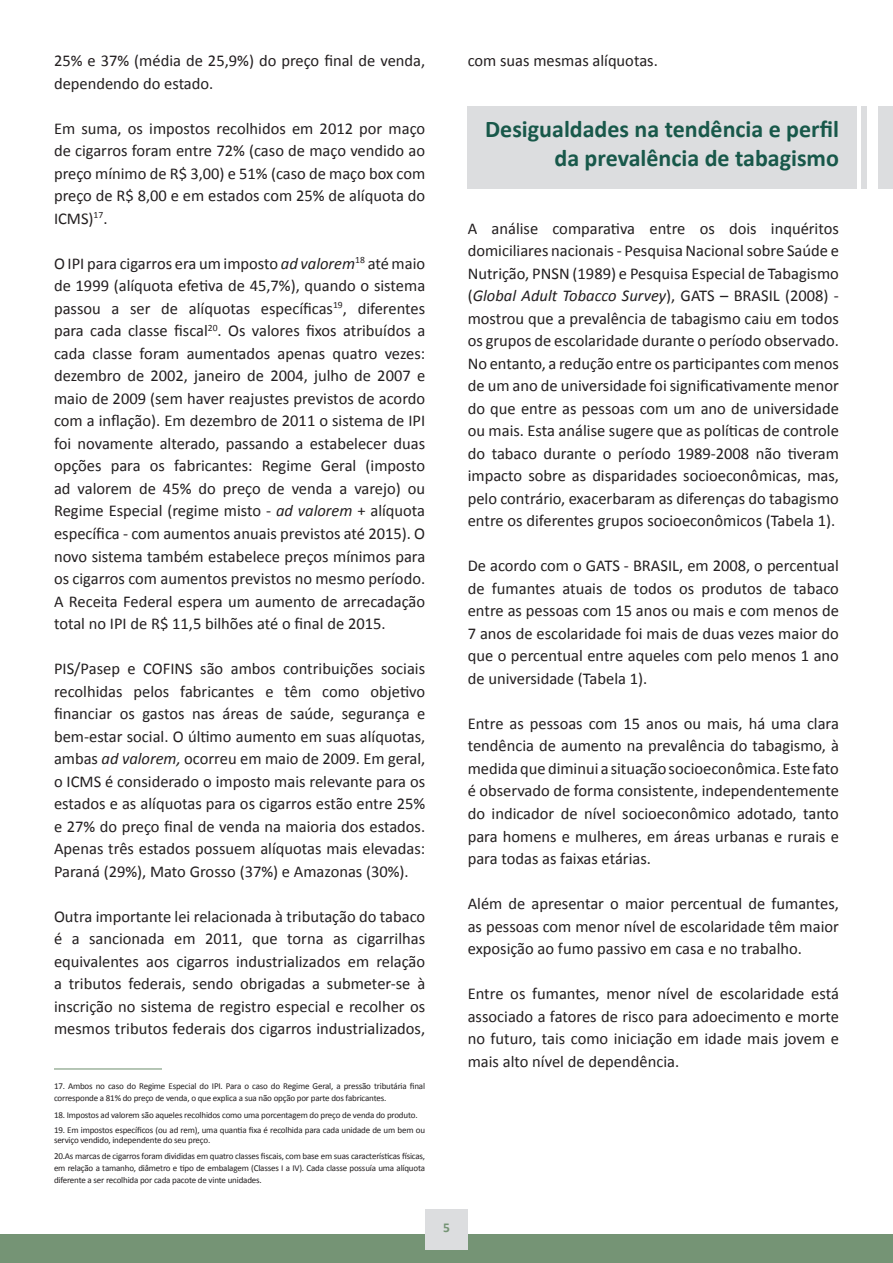
<style>
.page{position:relative;width:893px;height:1263px;background:#fff}
.page>*{position:absolute;margin:0;border:0;box-sizing:border-box;transform-origin:0 0}
.t1{font:700 24px/28.8px "Calibri";color:#18584a;text-align:right}
.t2{font:16.5px/22.5px "Calibri";color:#231f20;text-align:justify}
.t3{font:700 13.5px "Calibri";color:#759475}
.t4{font:9px/12px "Calibri";letter-spacing:-.02em;color:#231f20}
.s1{font-style:italic}
</style>
<div class="page">
<div style="left:0;top:1234px;width:893px;height:29px;background:#759475"></div>
<div style="left:425px;top:1209px;width:43px;height:40px;background:#dcdddf"></div>
<div style="left:468px;top:106px;width:425px;height:83px;background:#dcdddf"></div>
<div style="left:867px;top:101px;width:11px;height:122px;background:#fff"></div>
<hr style="left:857px;top:101px;width:4px;height:122px;background:#fff">
<hr style="left:54px;top:1068px;width:108px;height:1px;background:#759475">
<p class="t2" style="left:54px;top:50px;width:373px">25% e 37% (média de 25,9%) do preço final de venda, dependendo do estado.</p>
<p class="t2" style="left:54px;top:117px;width:373px">Em suma, os impostos recolhidos em 2012 por maço de cigarros foram entre 72% (caso de maço vendido ao preço mínimo de R$ 3,00) e 51% (caso de maço box com preço de R$ 8,00 e em estados com 25% de alíquota do ICMS)<sup>17</sup>.</p>
<p class="t2" style="left:54px;top:252px;width:373px">O IPI para cigarros era um imposto <span class="s1">ad valorem</span><sup>18</sup> até maio de 1999 (alíquota efetiva de 45,7%), quando o sistema passou a ser de alíquotas específicas<sup>19</sup>, diferentes para cada classe fiscal<sup>20</sup>. Os valores fixos atribuídos a cada classe foram aumentados apenas quatro vezes: dezembro de 2002, janeiro de 2004, julho de 2007 e maio de 2009 (sem haver reajustes previstos de acordo com a inflação). Em dezembro de 2011 o sistema de IPI foi novamente alterado, passando a estabelecer duas opções para os fabricantes: Regime Geral (imposto ad valorem de 45% do preço de venda a varejo) ou Regime Especial (regime misto - <span class="s1">ad valorem</span> + alíquota específica - com aumentos anuais previstos até 2015). O novo sistema também estabelece preços mínimos para os cigarros com aumentos previstos no mesmo período.<br>A Receita Federal espera um aumento de arrecadação total no IPI de R$ 11,5 bilhões até o final de 2015.</p>
<p class="t2" style="left:54px;top:657px;width:373px">PIS/Pasep e COFINS são ambos contribuições sociais recolhidas pelos fabricantes e têm como objetivo financiar os gastos nas áreas de saúde, segurança e bem-estar social. O último aumento em suas alíquotas, ambas <span class="s1">ad valorem,</span> ocorreu em maio de 2009. Em geral, o ICMS é considerado o imposto mais relevante para os estados e as alíquotas para os cigarros estão entre 25% e 27% do preço final de venda na maioria dos estados.<br>Apenas três estados possuem alíquotas mais elevadas:<br>Paraná (29%), Mato Grosso (37%) e Amazonas (30%).</p>
<p class="t2" style="left:54px;top:905px;width:373px">Outra importante lei relacionada à tributação do tabaco é a sancionada em 2011, que torna as cigarrilhas equivalentes aos cigarros industrializados em relação a tributos federais, sendo obrigadas a submeter-se à inscrição no sistema de registro especial e recolher os mesmos tributos federais dos cigarros industrializados,</p>
<p class="t4" style="left:54px;top:1080px;width:373px">17. Ambos no caso do Regime Especial do IPI. Para o caso do Regime Geral, a pressão tributária final corresponde a 81% do preço de venda, o que explica a sua não opção por parte dos fabricantes.</p>
<p class="t4" style="left:54px;top:1109px;width:365px">18. Impostos ad valorem são aqueles recolhidos como uma porcentagem do preço de venda do produto.</p>
<p class="t4" style="left:54px;top:1124px;width:373px;line-height:10.5px">19. Em impostos específicos (ou ad rem), uma quantia fixa é recolhida para cada unidade de um bem ou serviço vendido, independente do seu preço.</p>
<p class="t4" style="left:54px;top:1150px;width:373px;text-align:justify">20.As marcas de cigarros foram divididas em quatro classes fiscais, com base em suas características físicas, em relação a tamanho, diâmetro e tipo de embalagem (Classes I a IV). Cada classe possuía uma alíquota diferente a ser recolhida por cada pacote de vinte unidades.</p>
<p class="t2" style="left:468px;top:50px;width:192px">com suas mesmas alíquotas.</p>
<h1 class="t1" style="left:485px;top:115px;width:355px">Desigualdades na tendência e perfil da prevalência de tabagismo</h1>
<p class="t2" style="left:468px;top:217px;width:373px">A análise comparativa entre os dois inquéritos domiciliares nacionais - Pesquisa Nacional sobre Saúde e Nutrição, PNSN (1989) e Pesquisa Especial de Tabagismo (<span class="s1">Global Adult Tobacco Survey</span>), GATS – BRASIL (2008) - mostrou que a prevalência de tabagismo caiu em todos os grupos de escolaridade durante o período observado.<br>No entanto, a redução entre os participantes com menos de um ano de universidade foi significativamente menor do que entre as pessoas com um ano de universidade ou mais. Esta análise sugere que as políticas de controle do tabaco durante o período 1989-2008 não tiveram impacto sobre as disparidades socioeconômicas, mas, pelo contrário, exacerbaram as diferenças do tabagismo entre os diferentes grupos socioeconômicos (Tabela 1).</p>
<p class="t2" style="left:468px;top:555px;width:373px">De acordo com o GATS - BRASIL, em 2008, o percentual de fumantes atuais de todos os produtos de tabaco entre as pessoas com 15 anos ou mais e com menos de 7 anos de escolaridade foi mais de duas vezes maior do que o percentual entre aqueles com pelo menos 1 ano de universidade (Tabela 1).</p>
<p class="t2" style="left:468px;top:712px;width:373px">Entre as pessoas com 15 anos ou mais, há uma clara tendência de aumento na prevalência do tabagismo, à medida que diminui a situação socioeconômica. Este fato é observado de forma consistente, independentemente do indicador de nível socioeconômico adotado, tanto para homens e mulheres, em áreas urbanas e rurais e para todas as faixas etárias.</p>
<p class="t2" style="left:468px;top:892px;width:373px">Além de apresentar o maior percentual de fumantes, as pessoas com menor nível de escolaridade têm maior exposição ao fumo passivo em casa e no trabalho.</p>
<p class="t2" style="left:468px;top:982px;width:373px">Entre os fumantes, menor nível de escolaridade está associado a fatores de risco para adoecimento e morte no futuro, tais como iniciação em idade mais jovem e mais alto nível de dependência.</p>
<p class="t3" style="left:443px;top:1219px;width:8px">5</p>
</div>
